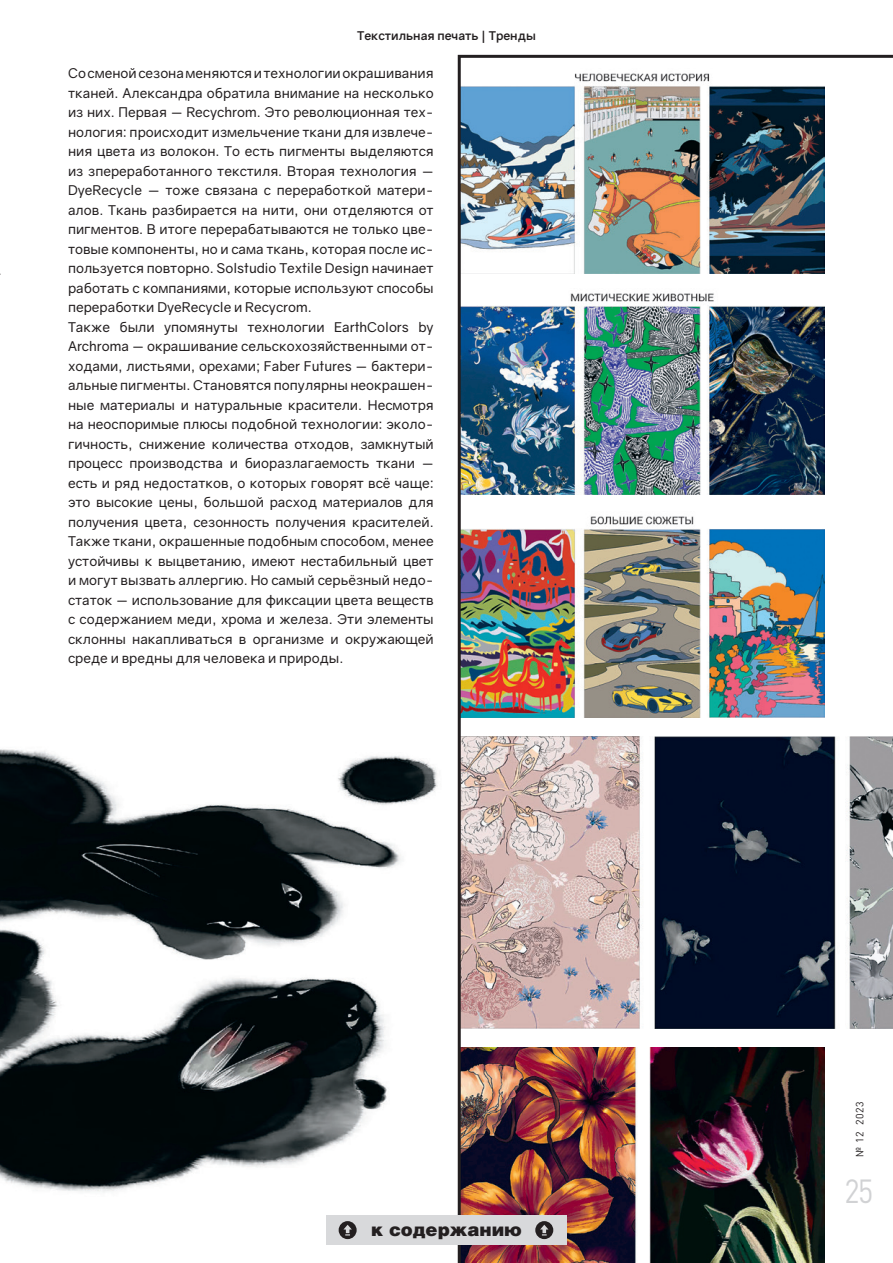
<style>
.page{position:relative;width:893px;height:1263px;background:#fff}
.page>*{position:absolute;margin:0;border:0;box-sizing:border-box;transform-origin:0 0}
.t1{font:33px "DIN Pro";color:#d1d2d4;scale:.88 1}
.t2{font:900 18px "v Helios";color:#231f20}
.текст{font:13.5px/19.5px "Gravity";color:#231f20;text-align:justify}
.t3{font:700 12px "Gravity";color:#231f20}
.t4{font:10.5px "DIN Pro";letter-spacing:.05em;color:#231f20}
</style>
<div class="page">
<img style="left:0;top:749px;width:438px;height:443px">
<img style="left:457px;top:54px;width:436px;height:1209px">
<div style="left:326px;top:1215px;width:241px;height:30px;background:#d8d9db"></div>
<svg style="left:339px;top:1221px;width:18px;height:18px"></svg>
<svg style="left:535px;top:1221px;width:18px;height:18px"></svg>
<p class="t3" style="left:357px;top:29px;width:180px">Текстильная печать | Тренды</p>
<p class="текст" style="left:68px;top:64px;width:367px">Со сменой сезона меняются и технологии окрашивания тканей. Александра обратила внимание на несколько из них. Первая — Recychrom. Это революционная тех&shy;нология: происходит измельчение ткани для извлече&shy;ния цвета из волокон. То есть пигменты выделяются из зпереработанного текстиля. Вторая технология — DyeRecycle — тоже связана с переработкой матери&shy;алов. Ткань разбирается на нити, они отделяются от пигментов. В итоге перерабатываются не только цве&shy;товые компоненты, но и сама ткань, которая после ис&shy;пользуется повторно. Solstudio Textile Design начинает работать с компаниями, которые используют способы переработки DyeRecycle и Recycrom.</p>
<p class="текст" style="left:68px;top:317px;width:367px">Также были упомянуты технологии EarthColors by Archroma — окрашивание сельскохозяйственными от&shy;ходами, листьями, орехами; Faber Futures — бактери&shy;альные пигменты. Становятся популярны неокрашен&shy;ные материалы и натуральные красители. Несмотря на неоспоримые плюсы подобной технологии: эколо&shy;гичность, снижение количества отходов, замкнутый процесс производства и биоразлагаемость ткани — есть и ряд недостатков, о которых говорят всё чаще: это высокие цены, большой расход материалов для получения цвета, сезонность получения красителей.<br>Также ткани, окрашенные подобным способом, менее устойчивы к выцветанию, имеют нестабильный цвет и могут вызвать аллергию. Но самый серьёзный недо&shy;статок — использование для фиксации цвета веществ с содержанием меди, хрома и железа. Эти элементы склонны накапливаться в организме и окружающей среде и вредны для человека и природы.</p>
<p class="t2" style="left:371px;top:1218px;width:152px">к содержанию</p>
<p class="t4" style="left:853px;top:1157px;width:57px;rotate:-90deg">№ 12 2023</p>
<h1 class="t1" style="left:844px;top:1170px;width:34px">25</h1>
</div>
